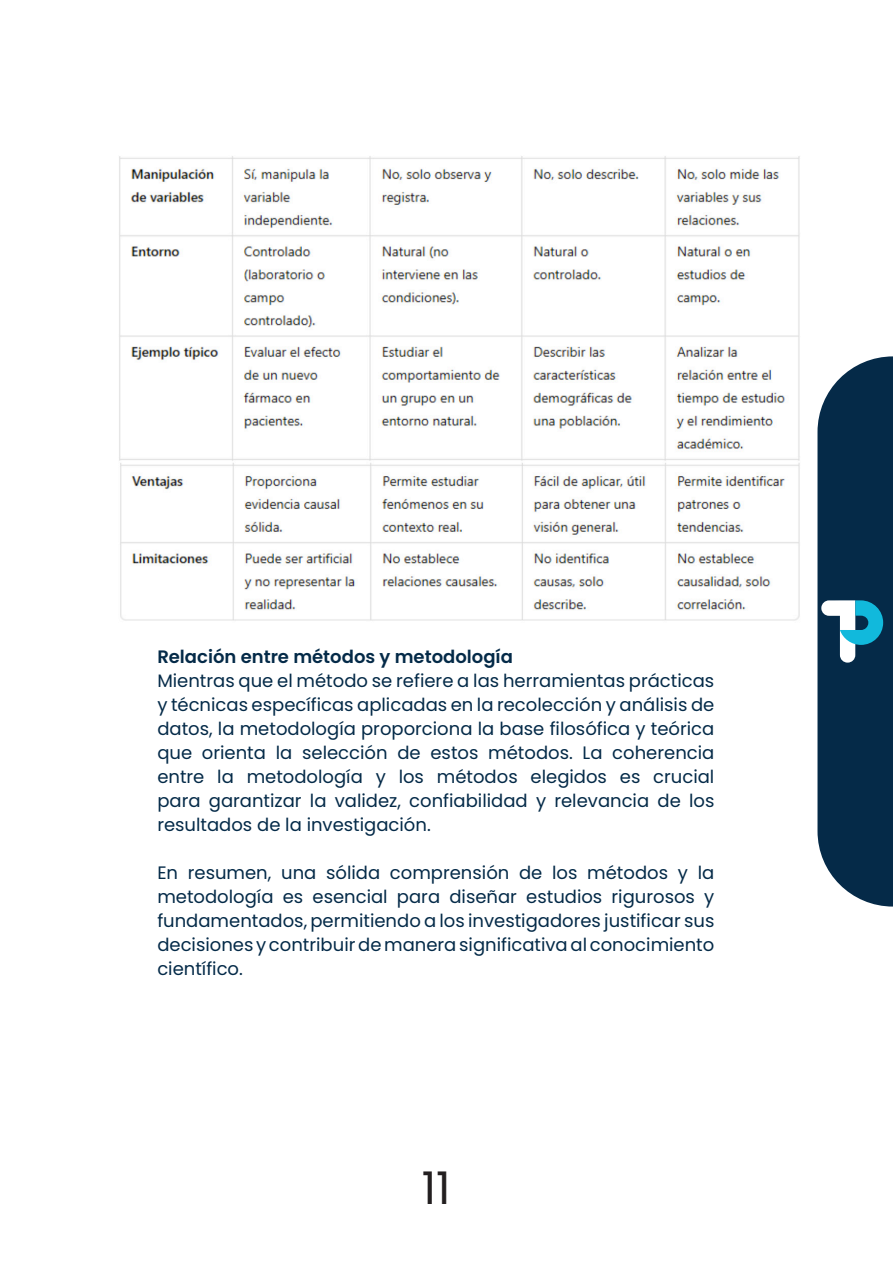
<style>
.page{position:relative;width:893px;height:1263px;background:#fff}
.page>*{position:absolute;margin:0;border:0;box-sizing:border-box;transform-origin:0 0}
.t1{font:45px "Poppins";color:#231f20}
.t2{font:18px/24px "Poppins";color:#042a48;text-align:justify}
.t3{font:600 18px "Poppins";color:#042a48}
</style>
<div class="page">
<svg style="left:817px;top:356px;width:76px;height:550px;background:#1d415d"></svg>
<img style="left:119px;top:156px;width:681px;height:465px">
<p class="t3" style="left:157px;top:646px;width:357px">Relación entre métodos y metodología</p>
<p class="t2" style="left:157px;top:668px;width:559px">Mientras que el método se refiere a las herramientas prácticas y técnicas específicas aplicadas en la recolección y análisis de datos, la metodología proporciona la base filosófica y teórica que orienta la selección de estos métodos. La coherencia entre la metodología y los métodos elegidos es crucial para garantizar la validez, confiabilidad y relevancia de los resultados de la investigación.</p>
<p class="t2" style="left:157px;top:860px;width:559px">En resumen, una sólida comprensión de los métodos y la metodología es esencial para diseñar estudios rigurosos y fundamentados, permitiendo a los investigadores justificar sus decisiones y contribuir de manera significativa al conocimiento científico.</p>
<h1 class="t1" style="left:422px;top:1162px;width:30px">11</h1>
</div>
